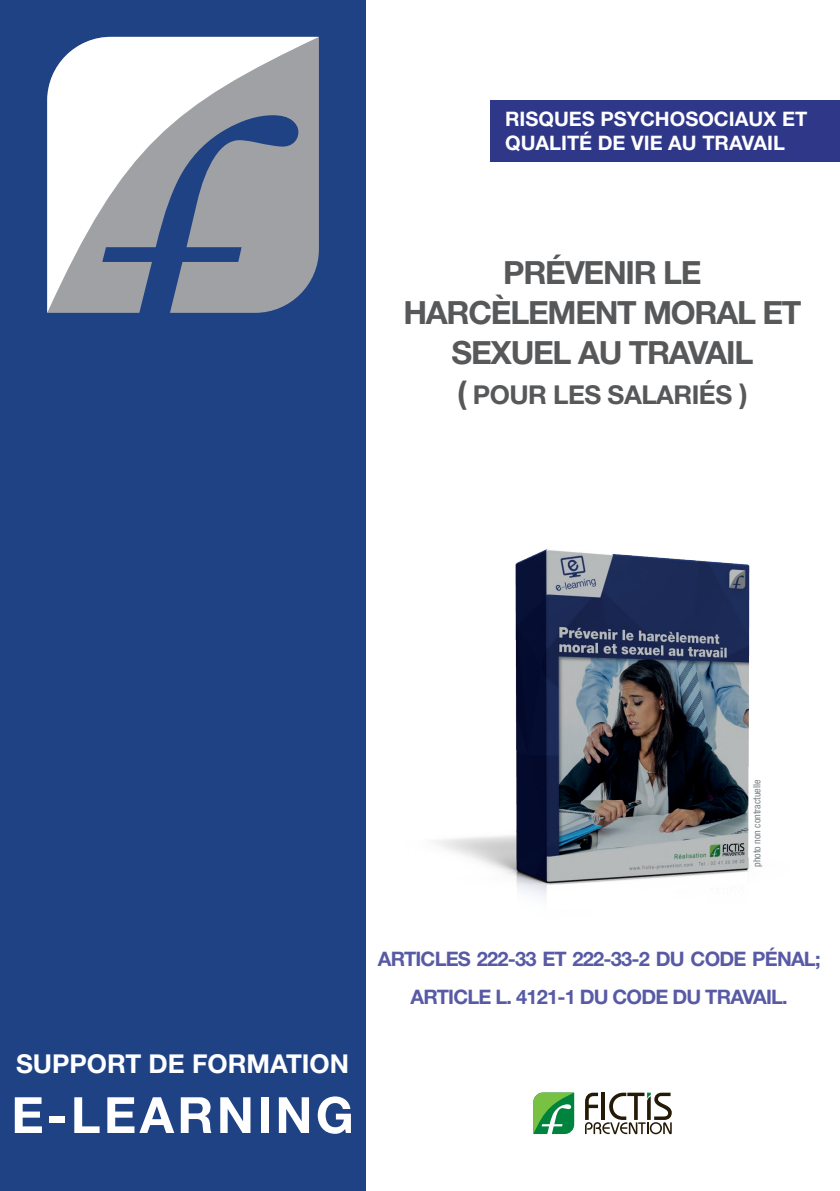
<style>
.page{position:relative;width:840px;height:1191px;background:#fff}
.page>*{position:absolute;margin:0;border:0;box-sizing:border-box;transform-origin:0 0}
.t1{font:700 50px "Helvetica Neue LT Std";letter-spacing:.065em;color:#fff}
.t2{font:700 32px/40px "Helvetica Neue LT Std";letter-spacing:-.04em;color:#57585a;text-align:center}
.t3{font:700 26px "Helvetica Neue LT Std";color:#fff}
.t4{font:700 26px "Helvetica Neue LT Std";letter-spacing:-.02em;color:#57585a}
.t5{font:700 20px/38px "Helvetica Neue LT Std";letter-spacing:-.04em;color:#585aa5;text-align:center}
.t6{font:700 20px/24px "Helvetica Neue LT Std";color:#fff}
.t7{font:condensed 10px "Helvetica Neue";color:#767f83}
.s1{font-size:32px}
.s2{font-size:28px}
</style>
<div class="page">
<div style="left:0;top:0;width:365px;height:1191px;background:#1f4285"></div>
<svg style="left:47px;top:37px;width:272px;height:276px;background:#afb4bf"></svg>
<svg style="left:533px;top:1092px;width:41px;height:42px;background:#4ca95a"></svg>
<svg style="left:585px;top:1092px;width:86px;height:42px"></svg>
<img style="left:365px;top:451px;width:385px;height:623px">
<div style="left:490px;top:100px;width:349px;height:62px;background:#2f3789"></div>
<p class="t6" style="left:505px;top:107px;width:303px">RISQUES PSYCHOSOCIAUX ET<br>QUALITÉ DE VIE AU TRAVAIL</p>
<h2 class="t2" style="left:403px;top:252px;width:399px">PRÉVENIR LE<br>HARCÈLEMENT MORAL ET<br>SEXUEL AU TRAVAIL</h2>
<h3 class="t4" style="left:457px;top:378px;width:292px"><span class="s1">(</span> POUR LES SALARIÉS <span class="s2">)</span></h3>
<p class="t7" style="left:750px;top:867px;width:88px;rotate:-90deg">photo non contractuelle</p>
<h3 class="t3" style="left:16px;top:1047px;width:334px">SUPPORT DE FORMATION</h3>
<h1 class="t1" style="left:11px;top:1084px;width:344px">E-LEARNING</h1>
<p class="t5" style="left:377px;top:939px;width:444px">ARTICLES 222-33 ET 222-33-2 DU CODE PÉNAL;<br>ARTICLE L. 4121-1 DU CODE DU TRAVAIL.</p>
</div>
